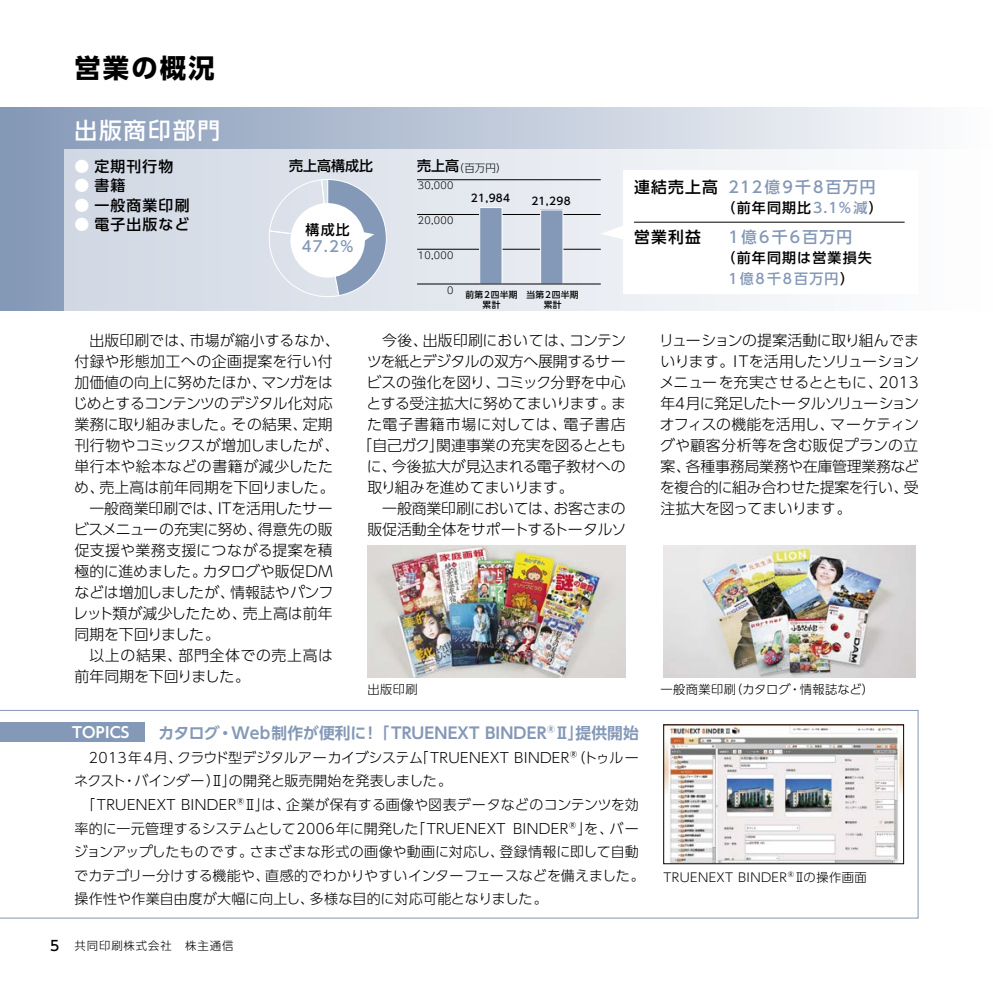
<style>
.page{position:relative;width:993px;height:993px;background:#fff}
.page>*{position:absolute;margin:0;border:0;box-sizing:border-box;transform-origin:0 0}
.t1{font:700 26.25px "UD Shin Go Pro";letter-spacing:.085em;color:#000}
.t2{font:500 22.75px "UD Shin Go Pro";letter-spacing:.08em;color:#fff}
.t3{font:700 15.75px "UD Shin Go Pro De";letter-spacing:.01em;color:#8498b7}
.t4{font:500 15.75px "UD Shin Go Pro";letter-spacing:.08em;color:#8498b7}
.t5{font:500 15.75px "UD Shin Go Pro";letter-spacing:.13em;color:#8498b7}
.t6{font:500 15.75px "UD Shin Go Pro";color:#000}
.t7{font:300 14.88px/21px "UD Shin Go Pro";letter-spacing:-.01em;color:#000;text-align:justify}
.t8{font:300 14.88px "UD Shin Go Pro";letter-spacing:.01em;color:#000}
.t9{font:500 14.88px "UD Shin Go Pro";letter-spacing:.08em;color:#000}
.t10{font:300 14.88px "UD Shin Go Pro";letter-spacing:-.035em;color:#000}
.t11{font:300 14.88px "UD Shin Go Pro";letter-spacing:.015em;color:#000}
.t12{font:300 14.88px "UD Shin Go Pro";letter-spacing:-.04em;color:#000}
.t13{font:300 14.88px "UD Shin Go Pro";letter-spacing:.025em;color:#000}
.t14{font:300 14.88px "UD Shin Go Pro";letter-spacing:.035em;color:#000}
.t15{font:300 14.88px "UD Shin Go Pro";letter-spacing:.03em;color:#000}
.t16{font:300 14.88px "UD Shin Go Pro";letter-spacing:.06em;color:#000}
.t17{font:300 14.88px "UD Shin Go Pro";letter-spacing:.045em;color:#000}
.t18{font:700 14.88px "UD Shin Go Pro De";letter-spacing:.01em;color:#fff}
.t19{font:500 14.88px "UD Shin Go Pro";color:#8498b7}
.t20{font:300 14px/23.6px "UD Shin Go Pro";letter-spacing:.015em;color:#000}
.t21{font:500 14px/20.1px "UD Shin Go Pro";letter-spacing:.08em;color:#000}
.t22{font:300 12.25px "UD Shin Go Pro";letter-spacing:.035em;color:#000}
.t23{font:300 11.38px "UD Shin Go Pro";letter-spacing:.08em;color:#000}
.t24{font:500 10.5px "UD Shin Go Pro";letter-spacing:.035em;color:#000}
.t25{font:300 10.5px "UD Shin Go Pro";color:#000}
.t26{font:300 9.62px "UD Shin Go Pro";letter-spacing:.035em;color:#000}
.t27{font:500 8.75px/9.6px "UD Shin Go Pro";letter-spacing:.035em;color:#000;text-align:center}
.s1{color:#fff}
.s2{font-weight:500;font-size:14px}
.s3{color:#000}
.s4{color:#8498b7}
</style>
<div class="page">
<hr style="left:992px;top:107px;width:1px;height:203px;background:#a87965">
<div style="left:0;top:107px;width:992px;height:203px;background:linear-gradient(to right,#8397b6,#fdfdfe)"></div>
<div style="left:64px;top:149px;width:928px;height:161px;background:linear-gradient(to right,#d0d8e3,#fefefe)"></div>
<svg style="left:0;top:710px;width:918px;height:208px"></svg>
<div style="left:0;top:722px;width:144px;height:20px;background:#8498b7"></div>
<img style="left:665px;top:726px;width:236px;height:135px">
<img style="left:663px;top:545px;width:252px;height:132px">
<img style="left:367px;top:545px;width:258px;height:132px">
<svg style="left:268px;top:179px;width:119px;height:119px"></svg>
<svg style="left:600px;top:170px;width:318px;height:124px"></svg>
<hr style="left:417px;top:249px;width:183px;height:1px;background:#000">
<hr style="left:417px;top:214px;width:183px;height:1px;background:#000">
<hr style="left:417px;top:179px;width:183px;height:1px;background:#000">
<div style="left:479px;top:207px;width:23px;height:77px;background:#8498b7"></div>
<div style="left:479px;top:207px;width:23px;height:77px;border:1px solid #fff"></div>
<div style="left:540px;top:210px;width:22px;height:74px;background:#8498b7"></div>
<div style="left:540px;top:209px;width:23px;height:75px;border:1px solid #fff"></div>
<hr style="left:417px;top:283px;width:183px;height:1px;background:#000">
<hr style="left:633px;top:222px;width:271px;height:1px;background:#000">
<h1 class="t1" style="left:74px;top:46px;width:142px">営業の概況</h1>
<h2 class="t2" style="left:74px;top:112px;width:147px">出版商印部門</h2>
<p class="t9" style="left:74px;top:154px;width:100px"><span class="s1">●</span> 定期刊行物</p>
<p class="t9" style="left:74px;top:173px;width:52px"><span class="s1">●</span> 書籍</p>
<p class="t9" style="left:74px;top:193px;width:117px"><span class="s1">●</span> 一般商業印刷</p>
<p class="t9" style="left:74px;top:212px;width:116px"><span class="s1">●</span> 電子出版など</p>
<p class="t21" style="left:289px;top:155px;width:85px">売上高構成比</p>
<p class="t21" style="left:305px;top:219px;width:46px">構成比</p>
<p class="t19" style="left:302px;top:234px;width:54px">47.2％</p>
<p class="t25" style="left:417px;top:159px;width:91px"><span class="s2">売上高</span>（百万円）</p>
<p class="t26" style="left:417px;top:178px;width:37px">30,000</p>
<p class="t26" style="left:417px;top:213px;width:37px">20,000</p>
<p class="t26" style="left:417px;top:247px;width:37px">10,000</p>
<p class="t26" style="left:447px;top:282px;width:8px">0</p>
<p class="t24" style="left:470px;top:189px;width:41px">21,984</p>
<p class="t24" style="left:531px;top:192px;width:41px">21,298</p>
<p class="t27" style="left:465px;top:290px;width:54px">前第2四半期累計</p>
<p class="t27" style="left:526px;top:290px;width:54px">当第2四半期累計</p>
<p class="t4" style="left:633px;top:174px;width:243px"><span class="s3">連結売上高</span> 212億9千8百万円</p>
<p class="t21" style="left:721px;top:197px;width:163px">（前年同期比<span class="s4">3.1%減</span>）</p>
<p class="t6" style="left:633px;top:224px;width:68px">営業利益</p>
<p class="t5" style="left:728px;top:224px;width:125px">1億6千6百万円</p>
<p class="t21" style="left:728px;top:247px;width:145px;text-indent:-7px">（前年同期は営業損失<br><span class="s4">1億8千8百万円</span>）</p>
<p class="t8" style="left:89px;top:328px;width:252px">出版印刷では、市場が縮小するなか、</p>
<p class="t13" style="left:74px;top:349px;width:259px">付録や形態加工への企画提案を行い付</p>
<p class="t7" style="left:74px;top:371px;width:260px">加価値の向上に努めたほか、マンガをは</p>
<p class="t10" style="left:73px;top:391px;width:261px">じめとするコンテンツのデジタル化対応</p>
<p class="t8" style="left:74px;top:412px;width:259px">業務に取り組みました。その結果、定期</p>
<p class="t7" style="left:74px;top:434px;width:266px">刊行物やコミックスが増加しましたが、</p>
<p class="t14" style="left:74px;top:454px;width:260px">単行本や絵本などの書籍が減少したた</p>
<p class="t7" style="left:74px;top:476px;width:262px">め、売上高は前年同期を下回りました。</p>
<p class="t7" style="left:89px;top:497px;width:245px">一般商業印刷では、ITを活用したサー</p>
<p class="t7" style="left:74px;top:518px;width:260px">ビスメニューの充実に努め、得意先の販</p>
<p class="t15" style="left:74px;top:538px;width:259px">促支援や業務支援につながる提案を積</p>
<p class="t7" style="left:74px;top:560px;width:259px">極的に進めました。カタログや販促DM</p>
<p class="t7" style="left:74px;top:581px;width:260px">などは増加しましたが、情報誌やパンフ</p>
<p class="t11" style="left:73px;top:601px;width:261px">レット類が減少したため、売上高は前年</p>
<p class="t7" style="left:74px;top:623px;width:147px">同期を下回りました。</p>
<p class="t17" style="left:89px;top:643px;width:245px">以上の結果、部門全体での売上高は</p>
<p class="t7" style="left:74px;top:665px;width:177px">前年同期を下回りました。</p>
<p class="t8" style="left:382px;top:328px;width:245px">今後、出版印刷においては、コンテン</p>
<p class="t12" style="left:366px;top:349px;width:260px">ツを紙とデジタルの双方へ展開するサー</p>
<p class="t7" style="left:366px;top:371px;width:260px">ビスの強化を図り、コミック分野を中心</p>
<p class="t7" style="left:366px;top:392px;width:261px">とする受注拡大に努めてまいります。ま</p>
<p class="t16" style="left:367px;top:412px;width:260px">た電子書籍市場に対しては、電子書店</p>
<p class="t7" style="left:357px;top:434px;width:270px">「自己ガク」関連事業の充実を図るととも</p>
<p class="t7" style="left:367px;top:455px;width:260px">に、今後拡大が見込まれる電子教材への</p>
<p class="t7" style="left:367px;top:476px;width:208px">取り組みを進めてまいります。</p>
<p class="t7" style="left:382px;top:497px;width:245px">一般商業印刷においては、お客さまの</p>
<p class="t7" style="left:367px;top:518px;width:260px">販促活動全体をサポートするトータルソ</p>
<p class="t7" style="left:658px;top:329px;width:261px">リューションの提案活動に取り組んでまいります。ITを活用したソリューションメニューを充実させるとともに、2013年4月に発足したトータルソリューションオフィスの機能を活用し、マーケティングや顧客分析等を含む販促プランの立案、各種事務局業務や在庫管理業務などを複合的に組み合わせた提案を行い、受注拡大を図ってまいります。</p>
<p class="t22" style="left:367px;top:679px;width:52px">出版印刷</p>
<p class="t22" style="left:660px;top:679px;width:215px">一般商業印刷（カタログ・情報誌など）</p>
<p class="t3" style="left:158px;top:719px;width:481px">カタログ・Web制作が便利に！「TRUENEXT BINDER®Ⅱ」提供開始</p>
<p class="t20" style="left:74px;top:744px;width:572px">　2013年4月、クラウド型デジタルアーカイブシステム「TRUENEXT BINDER®（トゥルーネクスト・バインダー）Ⅱ」の開発と販売開始を発表しました。<br>　「TRUENEXT BINDER®Ⅱ」は、企業が保有する画像や図表データなどのコンテンツを効率的に一元管理するシステムとして2006年に開発した「TRUENEXT BINDER®」を、バージョンアップしたものです。さまざまな形式の画像や動画に対応し、登録情報に即して自動でカテゴリー分けする機能や、直感的でわかりやすいインターフェースなどを備えました。操作性や作業自由度が大幅に向上し、多様な目的に対応可能となりました。</p>
<p class="t18" style="left:72px;top:720px;width:59px">TOPICS</p>
<p class="t23" style="left:50px;top:936px;width:184px"><span class="s2">5</span> 共同印刷株式会社　株主通信</p>
<p class="t22" style="left:663px;top:867px;width:205px">TRUENEXT BINDER®Ⅱの操作画面</p>
</div>
